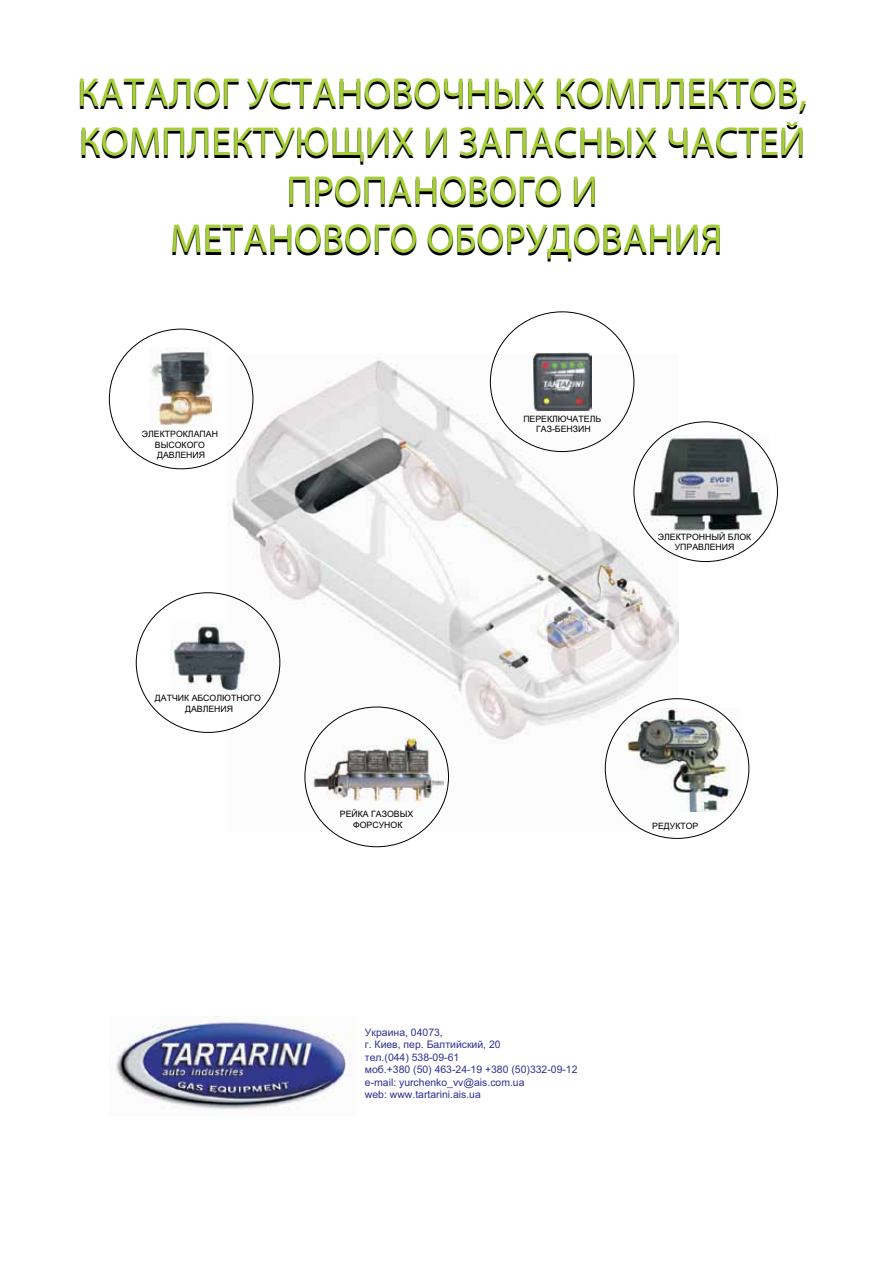
<style>
.page{position:relative;width:893px;height:1263px;background:#fff}
.page>*{position:absolute;margin:0;border:0;box-sizing:border-box;transform-origin:0 0}
.t1{font:italic 500 40.65px/48.8px "Franklin Gothic";color:#000;text-align:center}
.t2{font:10.5px/12.5px "Arial";color:#2f318f}
.t3{font:8.7px/10.5px "Arial";color:#000;text-align:center}
</style>
<div class="page">
<img style="left:116px;top:1016px;width:236px;height:94px">
<svg style="left:109px;top:312px;width:525px;height:421px"></svg>
<svg style="left:605px;top:421px;width:173px;height:418px"></svg>
<img style="left:309px;top:738px;width:134px;height:63px">
<img style="left:149px;top:347px;width:62px;height:79px">
<h1 class="t1" style="left:77px;top:71px;width:731px">КАТАЛОГ УСТАНОВОЧНЫХ КОМПЛЕКТОВ,<br>КОМПЛЕКТУЮЩИХ И ЗАПАСНЫХ ЧАСТЕЙ<br>ПРОПАНОВОГО И<br>МЕТАНОВОГО ОБОРУДОВАНИЯ</h1>
<p class="t3" style="left:142px;top:429px;width:78px">ЭЛЕКТРОКЛАПАН<br>ВЫСОКОГО<br>ДАВЛЕНИЯ</p>
<p class="t3" style="left:155px;top:693px;width:108px">ДАТЧИК АБСОЛЮТНОГО<br>ДАВЛЕНИЯ</p>
<p class="t3" style="left:523px;top:414px;width:79px">ПЕРЕКЛЮЧАТЕЛЬ<br>ГАЗ-БЕНЗИН</p>
<p class="t3" style="left:658px;top:532px;width:95px">ЭЛЕКТРОННЫЙ БЛОК<br>УПРАВЛЕНИЯ</p>
<p class="t3" style="left:340px;top:809px;width:75px">РЕЙКА ГАЗОВЫХ<br>ФОРСУНОК</p>
<p class="t3" style="left:652px;top:821px;width:48px">РЕДУКТОР</p>
<p class="t2" style="left:365px;top:1026px;width:214px">Украина, 04073,<br>г. Киев, пер. Балтийский, 20<br>тел.(044) 538-09-61<br>моб.+380 (50) 463-24-19 +380 (50)332-09-12 e-mail: yurchenko_vv@ais.com.ua<br>web: www.tartarini.ais.ua</p>
</div>
